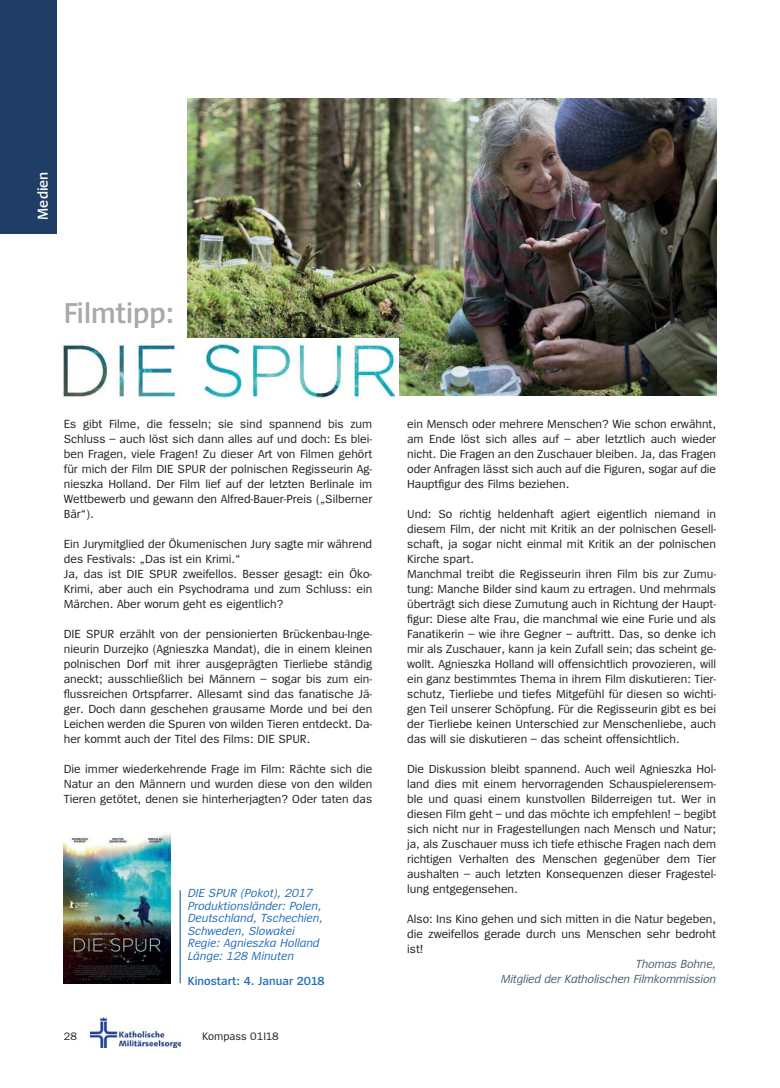
<style>
.page{position:relative;width:780px;height:1088px;background:#fff}
.page>*{position:absolute;margin:0;border:0;box-sizing:border-box;transform-origin:0 0}
.t1{font:600 30px "Spiegel";color:#a7a9ac}
.t2{font:600 15px "Spiegel";color:#fff}
.t3{font:12.25px/15px "Spiegel";color:#231f20;text-align:justify}
.t4{font:italic 12.25px/12.5px "Spiegel";color:#276fb8}
.t5{font:italic 12.25px/15px "Spiegel";letter-spacing:-.01em;color:#4d636e;text-align:right}
.t6{font:600 12.25px "Spiegel";color:#276fb8}
.t7{font:11.25px "Spiegel";color:#231f20}
</style>
<div class="page">
<img style="left:90px;top:1018px;width:91px;height:29px">
<div style="left:0;top:0;width:57px;height:233px;background:#1f3d65"></div>
<hr style="left:179px;top:890px;width:2px;height:93px;background:#2473b9">
<img style="left:64px;top:833px;width:106px;height:150px">
<img style="left:188px;top:98px;width:528px;height:297px">
<img style="left:63px;top:338px;width:335px;height:61px">
<p class="t2" style="left:37px;top:220px;width:50px;rotate:-90deg">Medien</p>
<h1 class="t1" style="left:64px;top:302px;width:112px">Filmtipp:</h1>
<p class="t3" style="left:64px;top:418px;width:310px">Es gibt Filme, die fesseln; sie sind spannend bis zum Schluss – auch löst sich dann alles auf und doch: Es blei&shy;ben Fragen, viele Fragen! Zu dieser Art von Filmen gehört für mich der Film DIE SPUR der polnischen Regisseurin Ag&shy;nieszka Holland. Der Film lief auf der letzten Berlinale im Wettbewerb und gewann den Alfred-Bauer-Preis („Silberner Bär“).</p>
<p class="t3" style="left:64px;top:538px;width:310px;text-align:left">Ein Jurymitglied der Ökumenischen Jury sagte mir während des Festivals: „Das ist ein Krimi.“<br>Ja, das ist DIE SPUR zweifellos. Besser gesagt: ein Öko-Krimi, aber auch ein Psychodrama und zum Schluss: ein Märchen. Aber worum geht es eigentlich?</p>
<p class="t3" style="left:64px;top:628px;width:310px">DIE SPUR erzählt von der pensionierten Brückenbau-Inge&shy;nieurin Durzejko (Agnieszka Mandat), die in einem kleinen polnischen Dorf mit ihrer ausgeprägten Tierliebe ständig aneckt; ausschließlich bei Männern – sogar bis zum ein&shy;flussreichen Ortspfarrer. Allesamt sind das fanatische Jä&shy;ger. Doch dann geschehen grausame Morde und bei den Leichen werden die Spuren von wilden Tieren entdeckt. Da&shy;her kommt auch der Titel des Films: DIE SPUR.</p>
<p class="t3" style="left:64px;top:763px;width:310px">Die immer wiederkehrende Frage im Film: Rächte sich die Natur an den Männern und wurden diese von den wilden Tieren getötet, denen sie hinterherjagten? Oder taten das</p>
<p class="t4" style="left:188px;top:888px;width:137px">DIE SPUR (Pokot), 2017<br>Produktionsländer: Polen,<br>Deutschland, Tschechien,<br>Schweden, Slowakei<br>Regie: Agnieszka Holland<br>Länge: 128 Minuten</p>
<p class="t6" style="left:188px;top:976px;width:138px">Kinostart: 4. Januar 2018</p>
<p class="t7" style="left:64px;top:1032px;width:15px">28</p>
<p class="t7" style="left:202px;top:1032px;width:78px">Kompass 01I18</p>
<p class="t3" style="left:407px;top:418px;width:310px">ein Mensch oder mehrere Menschen? Wie schon erwähnt, am Ende löst sich alles auf – aber letztlich auch wieder nicht. Die Fragen an den Zuschauer bleiben. Ja, das Fragen oder Anfragen lässt sich auch auf die Figuren, sogar auf die Hauptfigur des Films beziehen.</p>
<p class="t3" style="left:407px;top:508px;width:310px;text-align:left">Und: So richtig heldenhaft agiert eigentlich niemand in diesem Film, der nicht mit Kritik an der polnischen Gesell&shy;schaft, ja sogar nicht einmal mit Kritik an der polnischen Kirche spart.<br>Manchmal treibt die Regisseurin ihren Film bis zur Zumu&shy;tung: Manche Bilder sind kaum zu ertragen. Und mehrmals überträgt sich diese Zumutung auch in Richtung der Haupt&shy;figur: Diese alte Frau, die manchmal wie eine Furie und als Fanatikerin – wie ihre Gegner – auftritt. Das, so denke ich mir als Zuschauer, kann ja kein Zufall sein; das scheint ge&shy;wollt. Agnieszka Holland will offensichtlich provozieren, will ein ganz bestimmtes Thema in ihrem Film diskutieren: Tier&shy;schutz, Tierliebe und tiefes Mitgefühl für diesen so wichti&shy;gen Teil unserer Schöpfung. Für die Regisseurin gibt es bei der Tierliebe keinen Unterschied zur Menschenliebe, auch das will sie diskutieren – das scheint offensichtlich.</p>
<p class="t3" style="left:407px;top:762px;width:310px">Die Diskussion bleibt spannend. Auch weil Agnieszka Hol&shy;land dies mit einem hervorragenden Schauspielerensem&shy;ble und quasi einem kunstvollen Bilderreigen tut. Wer in diesen Film geht – und das möchte ich empfehlen! – begibt sich nicht nur in Fragestellungen nach Mensch und Natur; ja, als Zuschauer muss ich tiefe ethische Fragen nach dem richtigen Verhalten des Menschen gegenüber dem Tier aushalten – auch letzten Konsequenzen dieser Fragestel&shy;lung entgegensehen.</p>
<p class="t3" style="left:407px;top:912px;width:310px">Also: Ins Kino gehen und sich mitten in die Natur begeben, die zweifellos gerade durch uns Menschen sehr bedroht ist!</p>
<p class="t5" style="left:500px;top:958px;width:217px">Thomas Bohne,<br>Mitglied der Katholischen Filmkommission</p>
</div>
